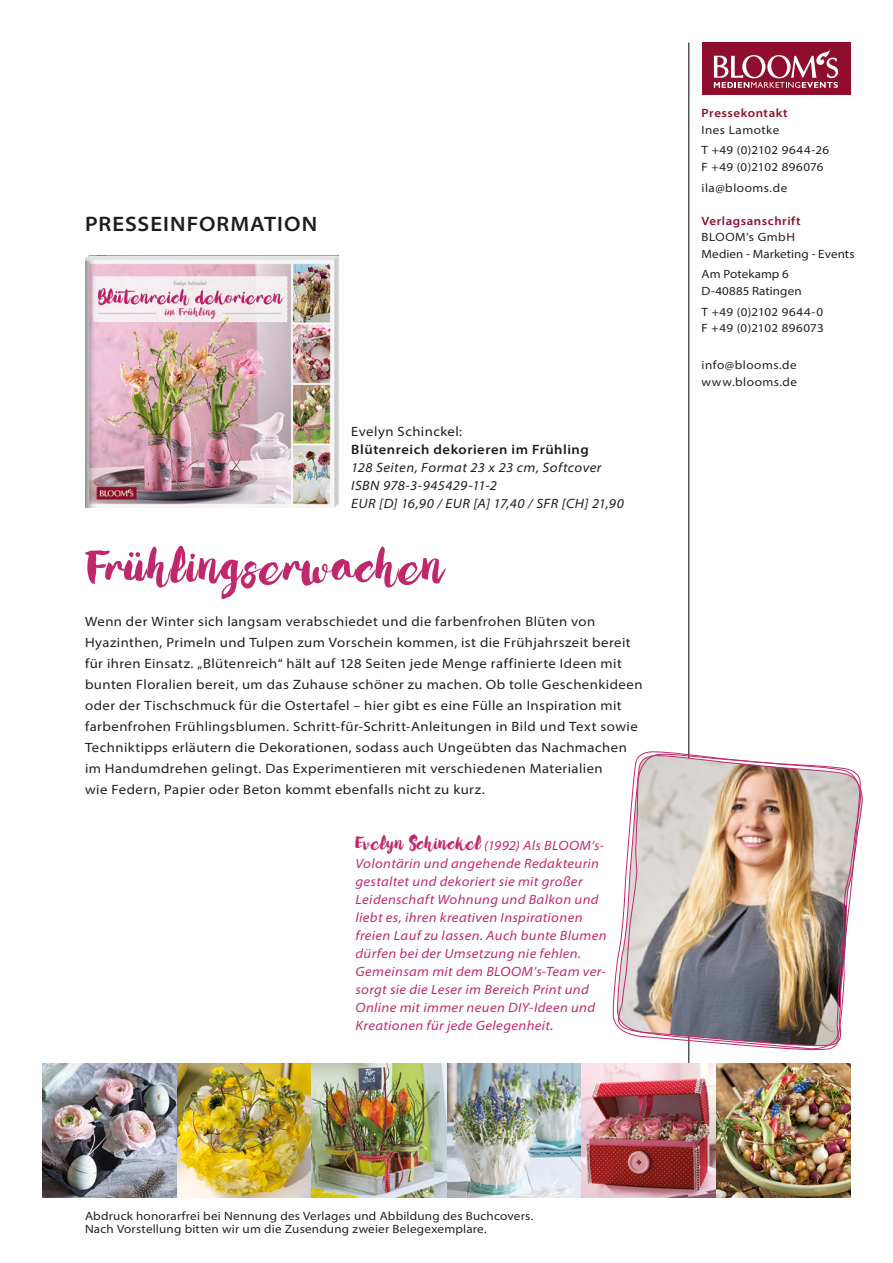
<style>
.page{position:relative;width:893px;height:1263px;background:#fff}
.page>*{position:absolute;margin:0;border:0;box-sizing:border-box;transform-origin:0 0}
.t1{font:84px "Love Moment";letter-spacing:-.015em;color:#c1286b}
.t2{font:33px "Love Moment";letter-spacing:-.01em;color:#c1286b}
.t3{font:600 semi-expanded 21px "Myriad Pro";letter-spacing:.05em;color:#1d1d1b}
.t4{font:semi-expanded 13.5px/21px "Myriad Pro";letter-spacing:.035em;color:#1d1d1b}
.t5{font:italic semi-expanded 13.5px/18px "Myriad Pro";letter-spacing:.03em;color:#c1286b}
.t6{font:italic semi-expanded 13.5px/18px "Myriad Pro";letter-spacing:.03em;color:#1d1d1b}
.t7{font:600 semi-expanded 13.5px "Myriad Pro";letter-spacing:.04em;color:#1d1d1b}
.t8{font:semi-expanded 12px/16.5px "Myriad Pro";letter-spacing:.02em;color:#1d1d1b}
.t9{font:semi-expanded 12px/20.7px "Myriad Pro";letter-spacing:.04em;color:#1d1d1b}
.t10{font:600 semi-expanded 12px "Myriad Pro";letter-spacing:.045em;color:#900e2d}
.t11{font:semi-expanded 12px/16.5px "Myriad Pro";letter-spacing:.045em;color:#1d1d1b}
</style>
<div class="page">
<hr style="left:688px;top:43px;width:1px;height:1155px;background:#000">
<div style="left:702px;top:43px;width:148px;height:52px;background:#900e2d"></div>
<svg style="left:714px;top:50px;width:124px;height:38px"></svg>
<img style="left:716px;top:1063px;width:134px;height:135px">
<img style="left:85px;top:255px;width:254px;height:253px">
<img style="left:446px;top:1063px;width:135px;height:135px">
<img style="left:43px;top:1063px;width:134px;height:135px">
<img style="left:581px;top:1063px;width:135px;height:135px">
<img style="left:177px;top:1063px;width:135px;height:135px">
<img style="left:312px;top:1063px;width:134px;height:135px">
<img style="left:612px;top:751px;width:248px;height:300px">
<h3 class="t3" style="left:85px;top:210px;width:234px">PRESSEINFORMATION</h3>
<p class="t4" style="left:351px;top:421px;width:112px">Evelyn Schinckel:</p>
<p class="t7" style="left:351px;top:441px;width:239px">Blütenreich dekorieren im Frühling</p>
<p class="t6" style="left:351px;top:458px;width:274px">128 Seiten, Format 23 x 23 cm, Softcover<br>ISBN 978-3-945429-11-2<br>EUR [D] 16,90 / EUR [A] 17,40 / SFR [CH] 21,90</p>
<h1 class="t1" style="left:85px;top:520px;width:361px">Frühlingserwachen</h1>
<p class="t4" style="left:85px;top:611px;width:559px">Wenn der Winter sich langsam verabschiedet und die farbenfrohen Blüten von Hyazinthen, Primeln und Tulpen zum Vorschein kommen, ist die Frühjahrszeit bereit für ihren Einsatz. „Blütenreich“ hält auf 128 Seiten jede Menge raffinierte Ideen mit bunten Floralien bereit, um das Zuhause schöner zu machen. Ob tolle Geschenkideen oder der Tischschmuck für die Ostertafel – hier gibt es eine Fülle an Inspiration mit farbenfrohen Frühlingsblumen. Schritt-für-Schritt-Anleitungen in Bild und Text sowie Techniktipps erläutern die Dekorationen, sodass auch Ungeübten das Nachmachen im Handumdrehen gelingt. Das Experimentieren mit verschiedenen Materialien<br>wie Federn, Papier oder Beton kommt ebenfalls nicht zu kurz.</p>
<h2 class="t2" style="left:355px;top:824px;width:128px">Evelyn Schinckel</h2>
<p class="t5" style="left:355px;top:836px;width:253px;text-indent:129px">(1992) Als BLOOM’s-Volontärin und angehende Redakteurin gestaltet und dekoriert sie mit großer Leidenschaft Wohnung und Balkon und liebt es, ihren kreativen Inspirationen freien Lauf zu lassen. Auch bunte Blumen dürfen bei der Umsetzung nie fehlen.<br>Gemeinsam mit dem BLOOM’s-Team ver&shy;sorgt sie die Leser im Bereich Print und Online mit immer neuen DIY-Ideen und Kreationen für jede Gelegenheit.</p>
<p class="t10" style="left:702px;top:105px;width:88px">Pressekontakt</p>
<p class="t9" style="left:702px;top:119px;width:129px">Ines Lamotke<br>T +49 (0)2102 9644-26</p>
<p class="t9" style="left:702px;top:156px;width:123px">F +49 (0)2102 896076 ila@blooms.de</p>
<p class="t10" style="left:702px;top:213px;width:100px">Verlagsanschrift</p>
<p class="t8" style="left:702px;top:228px;width:154px">BLOOM’s GmbH<br>Medien - Marketing - Events</p>
<p class="t8" style="left:702px;top:266px;width:102px">Am Potekamp 6<br>D-40885 Ratingen</p>
<p class="t8" style="left:702px;top:303px;width:124px">T +49 (0)2102 9644-0<br>F +49 (0)2102 896073</p>
<p class="t11" style="left:702px;top:357px;width:97px">info@blooms.de www.blooms.de</p>
<p class="t8" style="left:85px;top:1209px;width:450px;line-height:13.5px">Abdruck honorarfrei bei Nennung des Verlages und Abbildung des Buchcovers.<br>Nach Vorstellung bitten wir um die Zusendung zweier Belegexemplare.</p>
</div>
